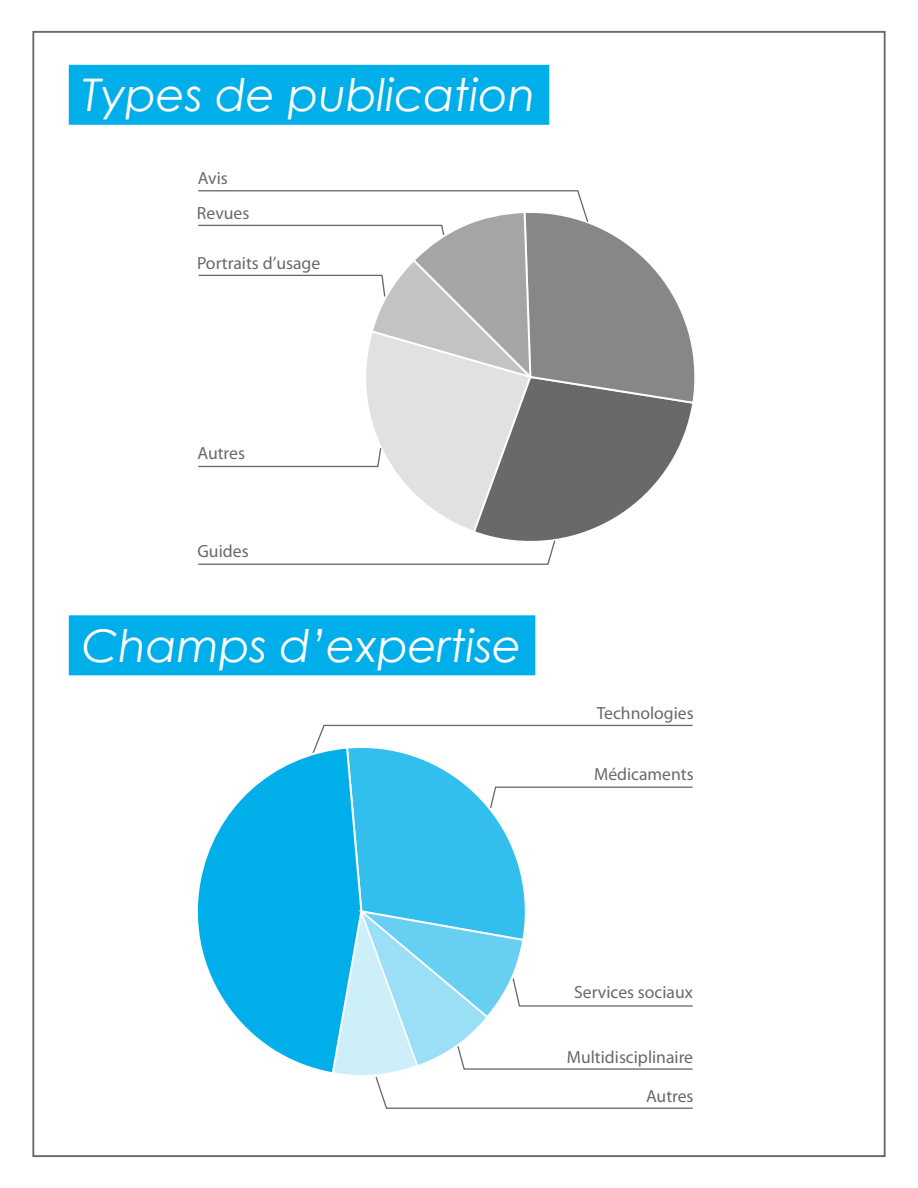
<style>
.page{position:relative;width:918px;height:1188px;background:#fff}
.page>*{position:absolute;margin:0;border:0;box-sizing:border-box;transform-origin:0 0}
.Titre_surligner_bleu{font:italic 45px "Century Gothic";color:#fff}
.t1{font:17.7px/34.8px "Myriad Pro";color:#69696c}
.t2{font:17.55px "Myriad Pro";color:#69696c}
</style>
<div class="page">
<div style="left:69px;top:65px;width:480px;height:60px;background:#00afea"></div>
<svg style="left:198px;top:190px;width:497px;height:375px"></svg>
<svg style="left:197px;top:757px;width:108px;height:308px"></svg>
<svg style="left:305px;top:724px;width:388px;height:385px"></svg>
<div style="left:69px;top:615px;width:466px;height:60px;background:#00afea"></div>
<p class="Titre_surligner_bleu" style="left:82px;top:68px;width:455px">Types de publication</p>
<p class="t1" style="left:197px;top:160px;width:54px">Avis<br>Revues</p>
<p class="t1" style="left:197px;top:245px;width:125px">Portraits d’usage</p>
<p class="t1" style="left:197px;top:436px;width:49px">Autres</p>
<p class="t1" style="left:198px;top:534px;width:53px">Guides</p>
<p class="Titre_surligner_bleu" style="left:82px;top:618px;width:441px">Champs d’expertise</p>
<p class="t2" style="left:597px;top:702px;width:98px">Technologies</p>
<p class="t2" style="left:594px;top:764px;width:101px">Médicaments</p>
<p class="t2" style="left:574px;top:982px;width:120px">Services sociaux</p>
<p class="t2" style="left:567px;top:1046px;width:128px">Multidisciplinaire</p>
<p class="t2" style="left:646px;top:1085px;width:49px">Autres</p>
</div>
